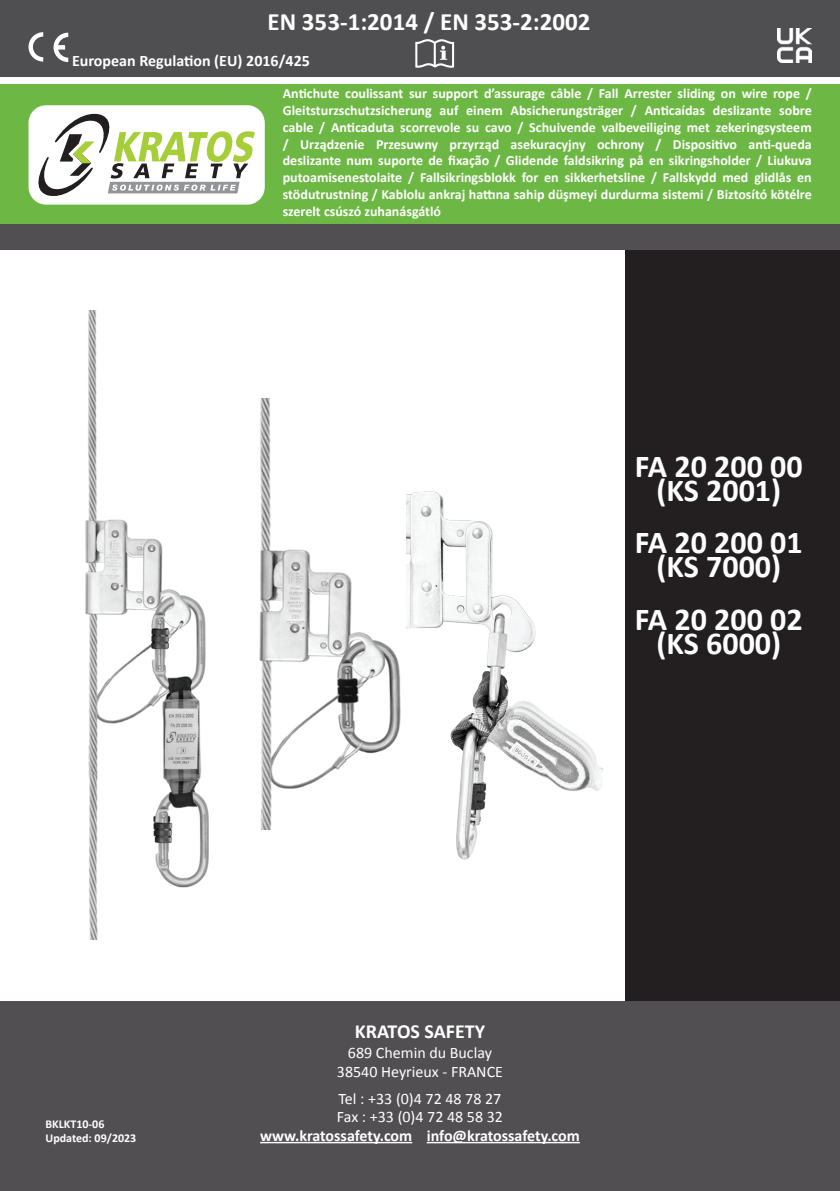
<style>
.page{position:relative;width:840px;height:1191px;background:#fff}
.page>*{position:absolute;margin:0;border:0;box-sizing:border-box;transform-origin:0 0}
.t1{font:700 32px/24px "Calibri";color:#fff;text-align:center}
.t2{font:700 25px "Calibri";color:#fff}
.t3{font:700 20px "Calibri";color:#fff}
.t4{font:16px/19.4px "Calibri";color:#fff;text-align:center}
.t5{font:700 16px "Calibri";color:#fff}
.t6{font:700 14px/16.8px "Calibri";color:#fff;text-align:justify}
.t7{font:700 12px/14.4px "Calibri";color:#fff}
</style>
<div class="page">
<div style="left:625px;top:250px;width:214px;height:751px;background:#231f20"></div>
<div style="left:0;top:1001px;width:839px;height:190px;background:#514f52"></div>
<div style="left:0;top:0;width:839px;height:76px;background:#4f4f52"></div>
<div style="left:0;top:84px;width:839px;height:140px;background:#6db844"></div>
<div style="left:0;top:224px;width:839px;height:26px;background:#514f52"></div>
<svg style="left:415px;top:39px;width:39px;height:29px"></svg>
<svg style="left:29px;top:32px;width:39px;height:30px"></svg>
<div style="left:29px;top:105px;width:235px;height:100px;background:#fff;border-radius:18px"></div>
<hr style="left:260px;top:1141px;width:152px;height:2px;background:#fff">
<hr style="left:426px;top:1141px;width:153px;height:2px;background:#fff">
<svg style="left:33px;top:107px;width:222px;height:96px"></svg>
<img style="left:85px;top:311px;width:123px;height:629px">
<img style="left:259px;top:398px;width:141px;height:432px">
<img style="left:406px;top:491px;width:197px;height:369px">
<img style="left:777px;top:28px;width:34px;height:34px">
<h2 class="t2" style="left:267px;top:6px;width:324px">EN 353-1:2014 / EN 353-2:2002</h2>
<p class="t5" style="left:72px;top:51px;width:239px">European Regulation (EU) 2016/425</p>
<p class="t6" style="left:282px;top:85px;width:530px">Antichute coulissant sur support d’assurage câble / Fall Arrester sliding on wire rope / Gleitsturzschutzsicherung auf einem Absicherungsträger / Anticaídas deslizante sobre cable / Anticaduta scorrevole su cavo / Schuivende valbeveiliging met zekeringsysteem / Urządzenie Przesuwny przyrząd asekuracyjny ochrony / Dispositivo anti-queda deslizante num suporte de fixação / Glidende faldsikring på en sikringsholder / Liukuva putoamisenestolaite / Fallsikringsblokk for en sikkerhetsline / Fallskydd med glidlås en stödutrustning / Kablolu ankraj hattına sahip düşmeyi durdurma sistemi / Biztosító kötélre szerelt csúszó zuhanásgátló</p>
<h1 class="t1" style="left:634px;top:454px;width:169px">FA 20 200 00 (KS 2001)</h1>
<h1 class="t1" style="left:634px;top:530px;width:169px">FA 20 200 01 (KS 7000)</h1>
<h1 class="t1" style="left:634px;top:607px;width:169px">FA 20 200 02 (KS 6000)</h1>
<p class="t7" style="left:46px;top:1116px;width:92px">BKLKT10-06<br>Updated: 09/2023</p>
<h3 class="t3" style="left:354px;top:1018px;width:132px">KRATOS SAFETY</h3>
<p class="t4" style="left:337px;top:1041px;width:167px">689 Chemin du Buclay<br>38540 Heyrieux - FRANCE</p>
<p class="t4" style="left:337px;top:1089px;width:167px;line-height:17.4px;text-align:left">Tel : +33 (0)4 72 48 78 27<br>Fax : +33 (0)4 72 48 58 32</p>
<p class="t5" style="left:260px;top:1125px;width:321px">www.kratossafety.com info@kratossafety.com</p>
</div>
